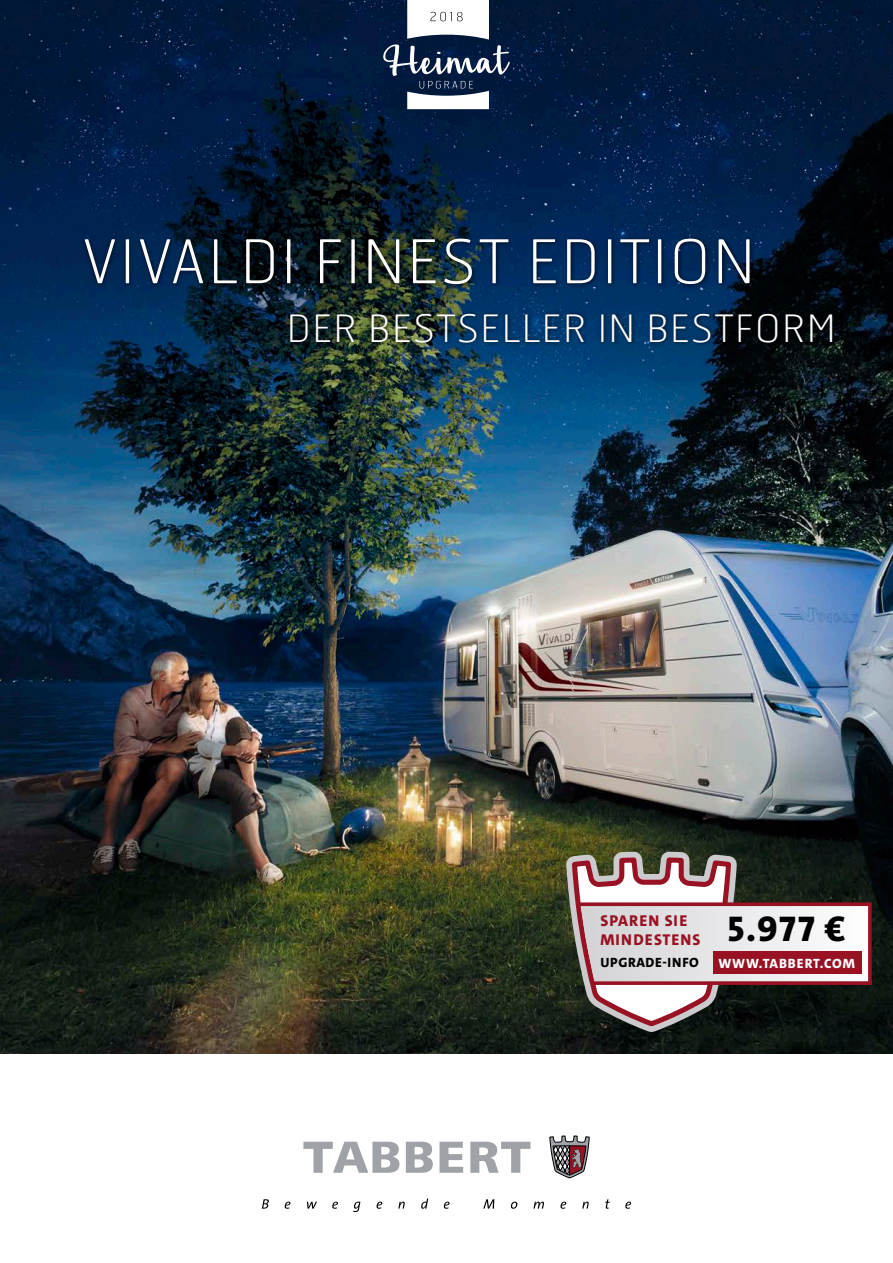
<style>
.page{position:relative;width:893px;height:1263px;background:#fff}
.page>*{position:absolute;margin:0;border:0;box-sizing:border-box;transform-origin:0 0}
.t1{font:100 60px "Hermes FB";letter-spacing:.05em;color:#fff}
.t2{font:100 37.5px "Hermes FB";letter-spacing:.05em;color:#fff}
.t3{font:800 36px "The Sans C4 s";color:#000}
.t4{font:800 15.75px/19.5px "The Sans C4 s";letter-spacing:.07em;color:#981223}
.t5{font:800 13.5px "The Sans C4 s";letter-spacing:.07em;color:#fff}
.t6{font:800 13.5px "The Sans C4 s";letter-spacing:.045em;color:#000}
</style>
<div class="page">
<img style="left:0;top:0;width:893px;height:1053px">
<svg style="left:303px;top:1142px;width:96px;height:31px"></svg>
<svg style="left:406px;top:1142px;width:27px;height:31px"></svg>
<svg style="left:440px;top:1142px;width:23px;height:31px"></svg>
<svg style="left:470px;top:1142px;width:60px;height:31px"></svg>
<svg style="left:549px;top:1136px;width:41px;height:42px"></svg>
<svg style="left:262px;top:1199px;width:7px;height:10px"></svg>
<svg style="left:285px;top:1201px;width:5px;height:8px"></svg>
<svg style="left:307px;top:1201px;width:10px;height:7px"></svg>
<svg style="left:332px;top:1201px;width:6px;height:8px"></svg>
<svg style="left:353px;top:1201px;width:7px;height:11px"></svg>
<svg style="left:377px;top:1201px;width:5px;height:8px"></svg>
<svg style="left:398px;top:1201px;width:7px;height:7px"></svg>
<svg style="left:421px;top:1198px;width:7px;height:11px"></svg>
<svg style="left:444px;top:1201px;width:6px;height:8px"></svg>
<svg style="left:483px;top:1199px;width:11px;height:9px"></svg>
<svg style="left:511px;top:1201px;width:6px;height:8px"></svg>
<svg style="left:533px;top:1201px;width:11px;height:7px"></svg>
<svg style="left:560px;top:1201px;width:6px;height:8px"></svg>
<svg style="left:582px;top:1201px;width:7px;height:7px"></svg>
<svg style="left:605px;top:1199px;width:5px;height:10px"></svg>
<svg style="left:625px;top:1201px;width:6px;height:8px"></svg>
<div style="left:81px;top:234px;width:674px;height:55px;background:#000;opacity:.75"></div>
<div style="left:286px;top:310px;width:552px;height:37px;background:#000;opacity:.75"></div>
<svg style="left:566px;top:852px;width:304px;height:180px"></svg>
<svg style="left:593px;top:981px;width:279px;height:4px"></svg>
<div style="left:713px;top:951px;width:148px;height:23px;background:#981223"></div>
<svg style="left:578px;top:902px;width:293px;height:4px"></svg>
<svg style="left:868px;top:904px;width:4px;height:79px"></svg>
<svg style="left:383px;top:0;width:127px;height:109px"></svg>
<h1 class="t1" style="left:82px;top:224px;width:674px">VIVALDI FINEST EDITION</h1>
<p class="t2" style="left:287px;top:304px;width:550px">DER BESTSELLER IN BESTFORM</p>
<p class="t4" style="left:600px;top:911px;width:101px">SPAREN SIE<br>MINDESTENS</p>
<p class="t6" style="left:600px;top:954px;width:100px">UPGRADE-INFO</p>
<p class="t5" style="left:718px;top:955px;width:138px">WWW.TABBERT.COM</p>
<p class="t3" style="left:727px;top:905px;width:120px">5.977 €</p>
</div>
